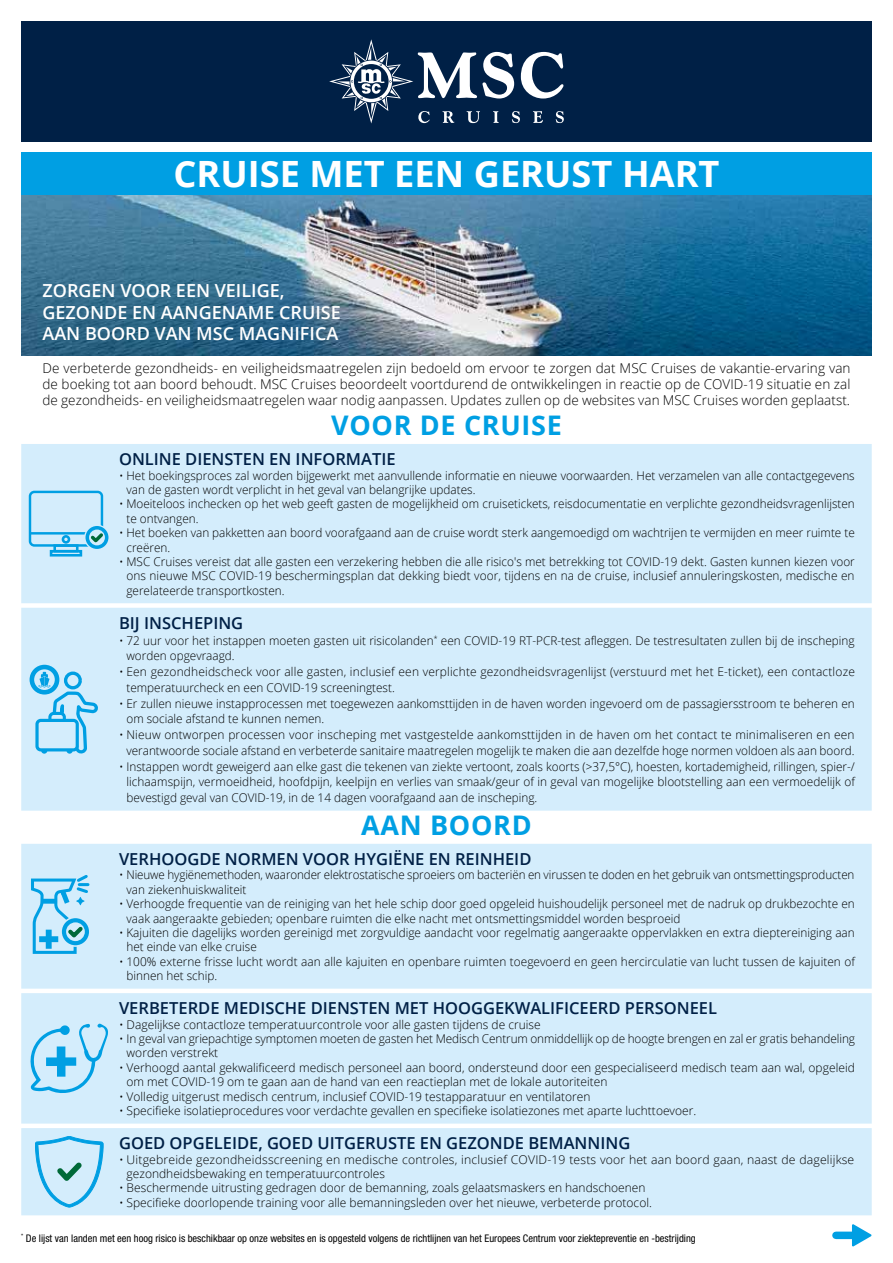
<style>
.page{position:relative;width:893px;height:1263px;background:#fff}
.page>*{position:absolute;margin:0;border:0;box-sizing:border-box;transform-origin:0 0}
.t1{font:700 36.3px "Open Sans";color:#fff}
.t2{font:700 27px "Open Sans";letter-spacing:.025em;color:#009fe3}
.t3{font:600 18px/21.6px "Open Sans";color:#fff}
.t4{font:600 16.5px "Open Sans";color:#002046}
.t5{font:300 13.5px/16.2px "Open Sans";letter-spacing:.005em;color:#000;text-align:justify}
.t6{font:300 12px/14.4px "Open Sans";color:#000}
.t7{font:condensed 10.5px "Helvetica Neue LT Pro";color:#000}
</style>
<div class="page">
<div style="left:21px;top:844px;width:851px;height:371px;background:#d4edfc"></div>
<div style="left:60px;top:916px;width:31px;height:31px;background:#d4edfc;border-radius:50%"></div>
<svg style="left:31px;top:875px;width:59px;height:79px"></svg>
<svg style="left:31px;top:1024px;width:77px;height:69px"></svg>
<svg style="left:35px;top:1136px;width:68px;height:71px"></svg>
<div style="left:21px;top:444px;width:851px;height:367px;background:#d4edfc"></div>
<div style="left:29px;top:491px;width:74px;height:56px;border:2px solid #009fe3;border-radius:4px"></div>
<div style="left:53px;top:544px;width:26px;height:8px;border:3px solid #009fe3"></div>
<hr style="left:30px;top:532px;width:72px;height:2px;background:#009fe3">
<div style="left:62px;top:535px;width:8px;height:9px;border:3px solid #009fe3;border-radius:50%"></div>
<div style="left:50px;top:550px;width:32px;height:6px;border:3px solid #009fe3"></div>
<svg style="left:84px;top:525px;width:26px;height:25px"></svg>
<svg style="left:86px;top:526px;width:22px;height:23px"></svg>
<svg style="left:30px;top:665px;width:68px;height:89px"></svg>
<svg style="left:50px;top:713px;width:14px;height:30px"></svg>
<div style="left:48px;top:712px;width:18px;height:32px;border:3px solid #009fe3;border-radius:4px"></div>
<div style="left:41px;top:747px;width:6px;height:7px;background:#009fe3;border-radius:50%"></div>
<svg style="left:66px;top:747px;width:7px;height:7px"></svg>
<div style="left:37px;top:720px;width:40px;height:30px;background:#d4edfc;border-radius:4px"></div>
<div style="left:35px;top:719px;width:44px;height:32px;border:3px solid #009fe3;border-radius:4px"></div>
<img style="left:21px;top:194px;width:851px;height:162px">
<div style="left:21px;top:21px;width:851px;height:121px;background:#002046"></div>
<svg style="left:329px;top:39px;width:235px;height:85px"></svg>
<div style="left:21px;top:152px;width:851px;height:42px;background:#009fe3"></div>
<div style="left:836px;top:1231px;width:22px;height:8px;background:#009fe3"></div>
<svg style="left:852px;top:1224px;width:20px;height:23px"></svg>
<h1 class="t1" style="left:173px;top:148px;width:548px">CRUISE MET EEN GERUST HART</h1>
<h3 class="t3" style="left:43px;top:279px;width:300px">ZORGEN VOOR EEN VEILIGE,<br>GEZONDE EN AANGENAME CRUISE<br>AAN BOORD VAN MSC MAGNIFICA</h3>
<p class="t5" style="left:43px;top:360px;width:809px">De verbeterde gezondheids- en veiligheidsmaatregelen zijn bedoeld om ervoor te zorgen dat MSC Cruises de vakantie-ervaring van de boeking tot aan boord behoudt. MSC Cruises beoordeelt voortdurend de ontwikkelingen in reactie op de COVID-19 situatie en zal de gezondheids- en veiligheidsmaatregelen waar nodig aanpassen. Updates zullen op de websites van MSC Cruises worden geplaatst.</p>
<h2 class="t2" style="left:331px;top:407px;width:232px">VOOR DE CRUISE</h2>
<h3 class="t4" style="left:119px;top:448px;width:278px">ONLINE DIENSTEN EN INFORMATIE</h3>
<p class="t6" style="left:126px;top:468px;width:730px;text-indent:-7px">• Het boekingsproces zal worden bijgewerkt met aanvullende informatie en nieuwe voorwaarden. Het verzamelen van alle contactgegevens van de gasten wordt verplicht in het geval van belangrijke updates.</p>
<p class="t6" style="left:126px;top:496px;width:730px;text-indent:-7px">• Moeiteloos inchecken op het web geeft gasten de mogelijkheid om cruisetickets, reisdocumentatie en verplichte gezondheidsvragenlijsten te ontvangen.</p>
<p class="t6" style="left:126px;top:525px;width:730px;text-indent:-7px">• Het boeken van pakketten aan boord voorafgaand aan de cruise wordt sterk aangemoedigd om wachtrijen te vermijden en meer ruimte te creëren.</p>
<p class="t6" style="left:126px;top:554px;width:730px;text-align:justify;text-indent:-7px">• MSC Cruises vereist dat alle gasten een verzekering hebben die alle risico's met betrekking tot COVID-19 dekt. Gasten kunnen kiezen voor ons nieuwe MSC COVID-19 beschermingsplan dat dekking biedt voor, tijdens en na de cruise, inclusief annuleringskosten, medische en gerelateerde transportkosten.</p>
<h3 class="t4" style="left:119px;top:611px;width:126px">BIJ INSCHEPING</h3>
<p class="t6" style="left:126px;top:632px;width:730px;line-height:15.8px;text-indent:-7px">• 72 uur voor het instappen moeten gasten uit risicolanden<sup>*</sup> een COVID-19 RT-PCR-test afleggen. De testresultaten zullen bij de inscheping worden opgevraagd.</p>
<p class="t6" style="left:126px;top:664px;width:730px;line-height:15.8px;text-indent:-7px">• Een gezondheidscheck voor alle gasten, inclusief een verplichte gezondheidsvragenlijst (verstuurd met het E-ticket), een contactloze temperatuurcheck en een COVID-19 screeningtest.</p>
<p class="t6" style="left:126px;top:695px;width:730px;line-height:15.8px;text-indent:-7px">• Er zullen nieuwe instapprocessen met toegewezen aankomsttijden in de haven worden ingevoerd om de passagiersstroom te beheren en om sociale afstand te kunnen nemen.</p>
<p class="t6" style="left:119px;top:727px;width:737px;line-height:15.8px;text-align:right">• Nieuw ontworpen processen voor inscheping met vastgestelde aankomsttijden in de haven om het contact te minimaliseren en een verantwoorde sociale afstand en verbeterde sanitaire maatregelen mogelijk te maken die aan dezelfde hoge normen voldoen als aan boord.</p>
<p class="t6" style="left:126px;top:758px;width:730px;line-height:15.8px;text-align:justify;text-indent:-7px">• Instappen wordt geweigerd aan elke gast die tekenen van ziekte vertoont, zoals koorts (&gt;37,5°C), hoesten, kortademigheid, rillingen, spier-/ lichaamspijn, vermoeidheid, hoofdpijn, keelpijn en verlies van smaak/geur of in geval van mogelijke blootstelling aan een vermoedelijk of bevestigd geval van COVID-19, in de 14 dagen voorafgaand aan de inscheping.</p>
<h2 class="t2" style="left:361px;top:806px;width:172px">AAN BOORD</h2>
<h3 class="t4" style="left:119px;top:848px;width:414px">VERHOOGDE NORMEN VOOR HYGIËNE EN REINHEID</h3>
<p class="t6" style="left:126px;top:867px;width:729px;text-indent:-7px">• Nieuwe hygiënemethoden, waaronder elektrostatische sproeiers om bacteriën en virussen te doden en het gebruik van ontsmettingsproducten van ziekenhuiskwaliteit</p>
<p class="t6" style="left:126px;top:896px;width:730px;text-indent:-7px">• Verhoogde frequentie van de reiniging van het hele schip door goed opgeleid huishoudelijk personeel met de nadruk op drukbezochte en vaak aangeraakte gebieden; openbare ruimten die elke nacht met ontsmettingsmiddel worden besproeid</p>
<p class="t6" style="left:126px;top:925px;width:730px;text-indent:-7px">• Kajuiten die dagelijks worden gereinigd met zorgvuldige aandacht voor regelmatig aangeraakte oppervlakken en extra dieptereiniging aan het einde van elke cruise</p>
<p class="t6" style="left:126px;top:954px;width:730px;text-indent:-7px">• 100% externe frisse lucht wordt aan alle kajuiten en openbare ruimten toegevoerd en geen hercirculatie van lucht tussen de kajuiten of binnen het schip.</p>
<h3 class="t4" style="left:119px;top:997px;width:599px">VERBETERDE MEDISCHE DIENSTEN MET HOOGGEKWALIFICEERD PERSONEEL</h3>
<p class="t6" style="left:119px;top:1017px;width:423px">• Dagelijkse contactloze temperatuurcontrole voor alle gasten tijdens de cruise</p>
<p class="t6" style="left:127px;top:1031px;width:730px;text-indent:-8px">• In geval van griepachtige symptomen moeten de gasten het Medisch Centrum onmiddellijk op de hoogte brengen en zal er gratis behandeling worden verstrekt</p>
<p class="t6" style="left:127px;top:1060px;width:730px;text-indent:-8px">• Verhoogd aantal gekwalificeerd medisch personeel aan boord, ondersteund door een gespecialiseerd medisch team aan wal, opgeleid om met COVID-19 om te gaan aan de hand van een reactieplan met de lokale autoriteiten</p>
<p class="t6" style="left:119px;top:1089px;width:473px">• Volledig uitgerust medisch centrum, inclusief COVID-19 testapparatuur en ventilatoren</p>
<p class="t6" style="left:119px;top:1103px;width:579px">• Specifieke isolatieprocedures voor verdachte gevallen en specifieke isolatiezones met aparte luchttoevoer.</p>
<h3 class="t4" style="left:119px;top:1132px;width:513px">GOED OPGELEIDE, GOED UITGERUSTE EN GEZONDE BEMANNING</h3>
<p class="t6" style="left:127px;top:1152px;width:729px;text-indent:-8px">• Uitgebreide gezondheidsscreening en medische controles, inclusief COVID-19 tests voor het aan boord gaan, naast de dagelijkse gezondheidsbewaking en temperatuurcontroles</p>
<p class="t6" style="left:119px;top:1180px;width:528px">• Beschermende uitrusting gedragen door de bemanning, zoals gelaatsmaskers en handschoenen</p>
<p class="t6" style="left:119px;top:1195px;width:534px">• Specifieke doorlopende training voor alle bemanningsleden over het nieuwe, verbeterde protocol.</p>
<p class="t7" style="left:21px;top:1232px;width:676px"><sup>*</sup> De lijst van landen met een hoog risico is beschikbaar op onze websites en is opgesteld volgens de richtlijnen van het Europees Centrum voor ziektepreventie en -bestrijding</p>
</div>
